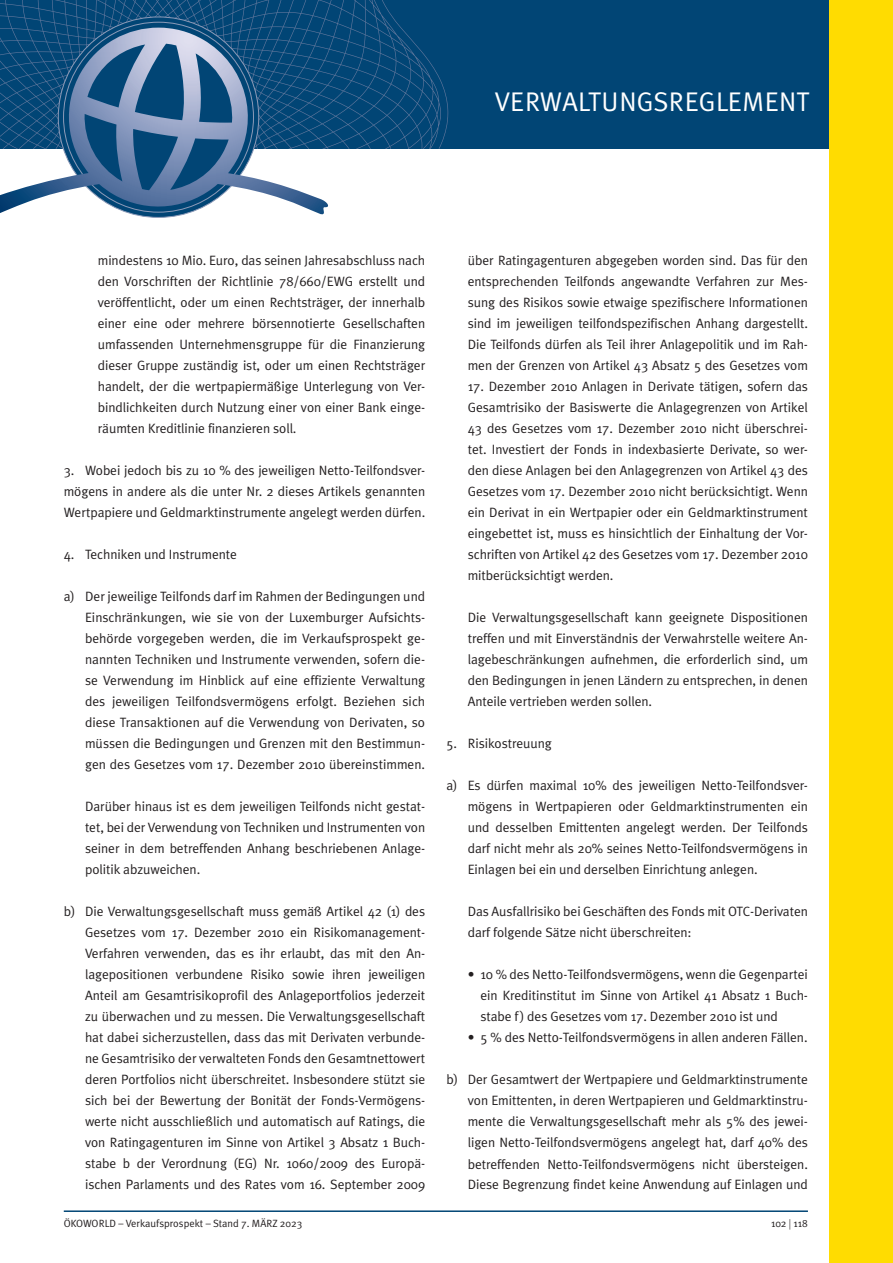
<style>
.page{position:relative;width:893px;height:1263px;background:#fff}
.page>*{position:absolute;margin:0;border:0;box-sizing:border-box;transform-origin:0 0}
.t1{font:27px "Meta Plus Normal";letter-spacing:.005em;color:#fff}
.t2{font:13.5px/21px "Meta Plus Normal";letter-spacing:-.005em;color:#231f20;text-align:justify}
.t3{font:10.5px "Meta Plus Normal";color:#231f20}
.s1{font-family:"Frutiger LT Std";font-weight:300;font-stretch:condensed}
</style>
<div class="page">
<div style="left:0;top:0;width:893px;height:149px;background:#014575"></div>
<svg style="left:0;top:0;width:448px;height:149px"></svg>
<svg style="left:0;top:28px;width:331px;height:187px"></svg>
<div style="left:829px;top:0;width:64px;height:1263px;background:#ffdc01"></div>
<hr style="left:64px;top:1210px;width:744px;height:2px;background:#014575">
<h1 class="t1" style="left:495px;top:86px;width:316px">VERWALTUNGSREGLEMENT</h1>
<p class="t2" style="left:98px;top:250px;width:329px">mindestens 10 Mio. Euro, das seinen Jahresabschluss nach den Vorschriften der Richtlinie 78/660/EWG erstellt und veröffentlicht, oder um einen Rechtsträger, der innerhalb einer eine oder mehrere börsennotierte Gesellschaften umfassenden Unternehmensgruppe für die Finanzierung dieser Gruppe zuständig ist, oder um einen Rechtsträger handelt, der die wertpapiermäßige Unterlegung von Ver&shy;bindlichkeiten durch Nutzung einer von einer Bank einge&shy;räumten Kreditlinie finanzieren soll.</p>
<p class="t2" style="left:64px;top:460px;width:363px">3. Wobei jedoch bis zu 10 % des jeweiligen Netto-Teilfondsver&shy;mögens in andere als die unter Nr. 2 dieses Artikels genannten Wertpapiere und Geldmarktinstrumente angelegt werden dürfen.</p>
<p class="t2" style="left:64px;top:544px;width:175px">4. Techniken und Instrumente</p>
<p class="t2" style="left:85px;top:586px;width:342px;text-indent:-21px">a) Der jeweilige Teilfonds darf im Rahmen der Bedingungen und Einschränkungen, wie sie von der Luxemburger Aufsichts&shy;behörde vorgegeben werden, die im Verkaufsprospekt ge&shy;nannten Techniken und Instrumente verwenden, sofern die&shy;se Verwendung im Hinblick auf eine effiziente Verwaltung des jeweiligen Teilfondsvermögens erfolgt. Beziehen sich diese Transaktionen auf die Verwendung von Derivaten, so müssen die Bedingungen und Grenzen mit den Bestimmun&shy;gen des Gesetzes vom 17. Dezember 2010 übereinstimmen.</p>
<p class="t2" style="left:85px;top:796px;width:342px">Darüber hinaus ist es dem jeweiligen Teilfonds nicht gestat&shy;tet, bei der Verwendung von Techniken und Instrumenten von seiner in dem betreffenden Anhang beschriebenen Anlage&shy;politik abzuweichen.</p>
<p class="t2" style="left:85px;top:901px;width:342px;text-indent:-21px">b) Die Verwaltungsgesellschaft muss gemäß Artikel 42 (1) des Gesetzes vom 17. Dezember 2010 ein Risikomanagement-Verfahren verwenden, das es ihr erlaubt, das mit den An&shy;lagepositionen verbundene Risiko sowie ihren jeweiligen Anteil am Gesamtrisikoprofil des Anlageportfolios jederzeit zu überwachen und zu messen. Die Verwaltungsgesellschaft hat dabei sicherzustellen, dass das mit Derivaten verbunde&shy;ne Gesamtrisiko der verwalteten Fonds den Gesamtnettowert deren Portfolios nicht überschreitet. Insbesondere stützt sie sich bei der Bewertung der Bonität der Fonds-Vermögens&shy;werte nicht ausschließlich und automatisch auf Ratings, die von Ratingagenturen im Sinne von Artikel 3 Absatz 1 Buch&shy;stabe b der Verordnung (EG) Nr. 1060/2009 des Europä&shy;ischen Parlaments und des Rates vom 16. September 2009</p>
<p class="t3" style="left:64px;top:1217px;width:240px">ÖKOWORLD – Verkaufsprospekt – Stand 7. MÄRZ 2023</p>
<p class="t2" style="left:468px;top:250px;width:342px">über Ratingagenturen abgegeben worden sind. Das für den entsprechenden Teilfonds angewandte Verfahren zur Mes&shy;sung des Risikos sowie etwaige spezifischere Informationen sind im jeweiligen teilfondspezifischen Anhang dargestellt.<br>Die Teilfonds dürfen als Teil ihrer Anlagepolitik und im Rah&shy;men der Grenzen von Artikel 43 Absatz 5 des Gesetzes vom</p>
<p class="t2" style="left:468px;top:376px;width:342px">17. Dezember 2010 Anlagen in Derivate tätigen, sofern das Gesamtrisiko der Basiswerte die Anlagegrenzen von Artikel 43 des Gesetzes vom 17. Dezember 2010 nicht überschrei&shy;tet. Investiert der Fonds in indexbasierte Derivate, so wer&shy;den diese Anlagen bei den Anlagegrenzen von Artikel 43 des Gesetzes vom 17. Dezember 2010 nicht berücksichtigt. Wenn ein Derivat in ein Wertpapier oder ein Geldmarktinstrument eingebettet ist, muss es hinsichtlich der Einhaltung der Vor&shy;schriften von Artikel 42 des Gesetzes vom 17. Dezember 2010 mitberücksichtigt werden.</p>
<p class="t2" style="left:468px;top:607px;width:342px">Die Verwaltungsgesellschaft kann geeignete Dispositionen treffen und mit Einverständnis der Verwahrstelle weitere An&shy;lagebeschränkungen aufnehmen, die erforderlich sind, um den Bedingungen in jenen Ländern zu entsprechen, in denen Anteile vertrieben werden sollen.</p>
<p class="t2" style="left:446px;top:733px;width:107px">5. Risikostreuung</p>
<p class="t2" style="left:468px;top:775px;width:342px;text-indent:-21px">a) Es dürfen maximal 10% des jeweiligen Netto-Teilfondsver&shy;mögens in Wertpapieren oder Geldmarktinstrumenten ein und desselben Emittenten angelegt werden. Der Teilfonds darf nicht mehr als 20% seines Netto-Teilfondsvermögens in Einlagen bei ein und derselben Einrichtung anlegen.</p>
<p class="t2" style="left:468px;top:901px;width:342px">Das Ausfallrisiko bei Geschäften des Fonds mit OTC-Derivaten darf folgende Sätze nicht überschreiten:</p>
<p class="t2" style="left:480px;top:964px;width:329px;text-indent:-13px">• 10 % des Netto-Teilfondsvermögens, wenn die Gegenpartei ein Kreditinstitut im Sinne von Artikel 41 Absatz 1 Buch&shy;stabe f) des Gesetzes vom 17. Dezember 2010 ist und</p>
<p class="t2" style="left:468px;top:1027px;width:341px">• 5 % des Netto-Teilfondsvermögens in allen anderen Fällen.</p>
<p class="t2" style="left:468px;top:1069px;width:342px;text-indent:-21px">b) Der Gesamtwert der Wertpapiere und Geldmarktinstrumente von Emittenten, in deren Wertpapieren und Geldmarktinstru&shy;mente die Verwaltungsgesellschaft mehr als 5% des jewei&shy;ligen Netto-Teilfondsvermögens angelegt hat, darf 40% des betreffenden Netto-Teilfondsvermögens nicht übersteigen.<br>Diese Begrenzung findet keine Anwendung auf Einlagen und</p>
<p class="t3" style="left:771px;top:1217px;width:38px">102 <span class="s1">|</span> 118</p>
</div>
